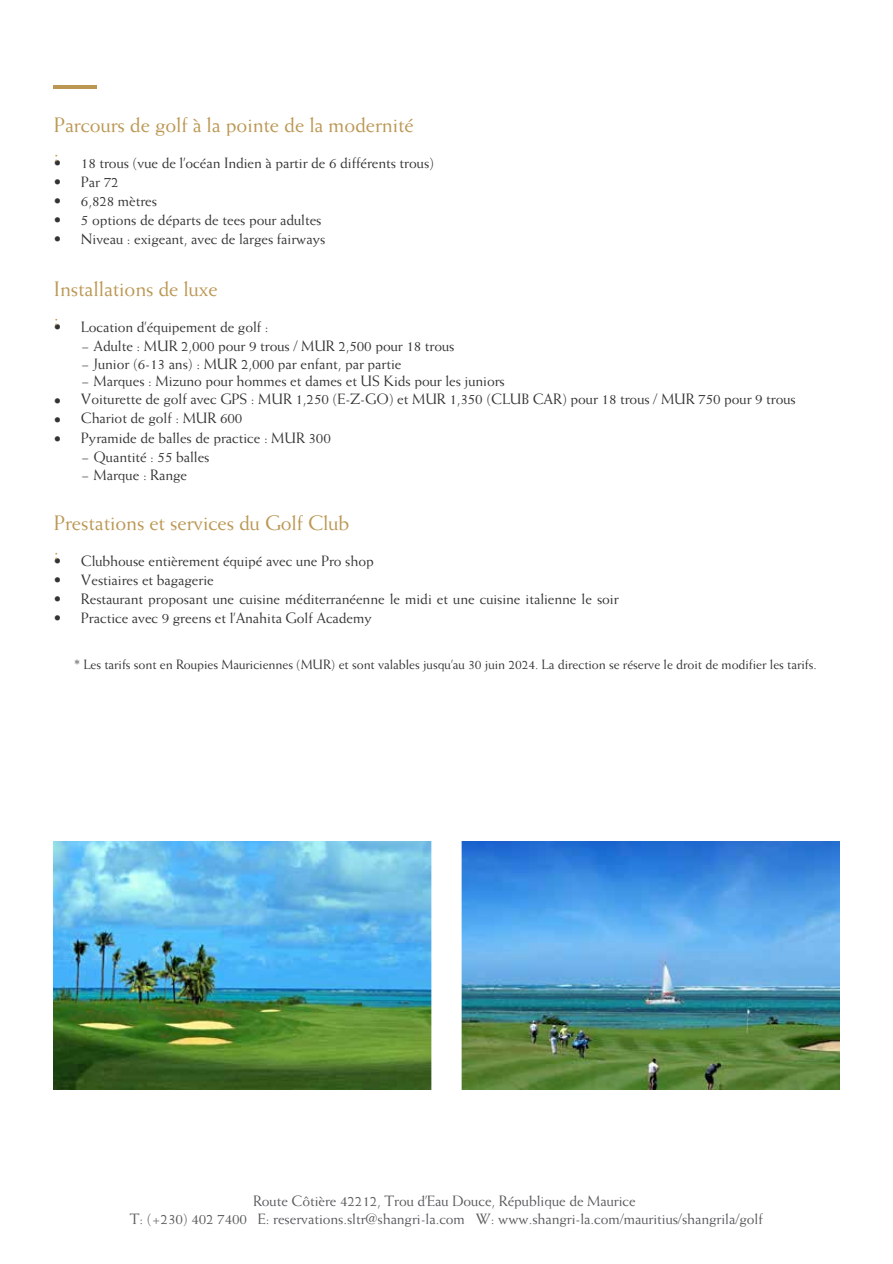
<style>
.page{position:relative;width:893px;height:1264px;background:#fff}
.page>*{position:absolute;margin:0;border:0;box-sizing:border-box;transform-origin:0 0}
.t1{font:21px/29.2px "Weiss Std";letter-spacing:-.005em;color:#bb9753}
.t2{font:15px/19px "Weiss Std";letter-spacing:-.005em;color:#333;text-align:justify}
.t3{font:15px "Weiss Std";letter-spacing:-.005em;color:#58595b}
.t4{font:13.5px "Weiss Std";letter-spacing:-.005em;color:#333}
</style>
<div class="page">
<hr style="left:54px;top:86px;width:42px;height:3px;background:#bb9753">
<img style="left:54px;top:841px;width:785px;height:247px">
<p class="t1" style="left:54px;top:112px;width:361px">Parcours de golf à la pointe de la modernité :</p>
<p class="t2" style="left:81px;top:155px;width:354px">18 trous (vue de l’océan Indien à partir de 6 différents trous)</p>
<p class="t2" style="left:81px;top:174px;width:39px">Par 72</p>
<p class="t2" style="left:81px;top:193px;width:78px">6,828 mètres</p>
<p class="t2" style="left:81px;top:212px;width:242px">5 options de départs de tees pour adultes</p>
<p class="t2" style="left:81px;top:231px;width:246px">Niveau : exigeant, avec de larges fairways</p>
<p class="t2" style="left:54px;top:155px;width:9px">• • • • •</p>
<p class="t1" style="left:54px;top:276px;width:165px">Installations de luxe :</p>
<p class="t2" style="left:81px;top:319px;width:189px">Location d’équipement de golf :</p>
<p class="t2" style="left:81px;top:338px;width:375px">− Adulte : MUR 2,000 pour 9 trous / MUR 2,500 pour 18 trous</p>
<p class="t2" style="left:81px;top:356px;width:322px">− Junior (6-13 ans) : MUR 2,000 par enfant, par partie</p>
<p class="t2" style="left:81px;top:373px;width:425px">− Marques : Mizuno pour hommes et dames et US Kids pour les juniors</p>
<p class="t2" style="left:81px;top:391px;width:716px">Voiturette de golf avec GPS : MUR 1,250 (E-Z-GO) et MUR 1,350 (CLUB CAR) pour 18 trous / MUR 750 pour 9 trous</p>
<p class="t2" style="left:81px;top:410px;width:163px">Chariot de golf : MUR 600</p>
<p class="t2" style="left:81px;top:430px;width:251px">Pyramide de balles de practice : MUR 300</p>
<p class="t2" style="left:81px;top:449px;width:130px">− Quantité : 55 balles</p>
<p class="t2" style="left:81px;top:467px;width:108px">− Marque : Range</p>
<p class="t2" style="left:54px;top:319px;width:9px">•</p>
<p class="t2" style="left:54px;top:393px;width:9px">• • •</p>
<p class="t1" style="left:54px;top:510px;width:297px">Prestations et services du Golf Club :</p>
<p class="t2" style="left:81px;top:553px;width:294px">Clubhouse entièrement équipé avec une Pro shop</p>
<p class="t2" style="left:81px;top:572px;width:134px">Vestiaires et bagagerie</p>
<p class="t2" style="left:81px;top:591px;width:539px">Restaurant proposant une cuisine méditerranéenne le midi et une cuisine italienne le soir<br>Practice avec 9 greens et l’Anahita Golf Academy</p>
<p class="t2" style="left:54px;top:553px;width:9px">• • • •</p>
<p class="t4" style="left:75px;top:659px;width:743px">* Les tarifs sont en Roupies Mauriciennes (MUR) et sont valables jusqu’au 30 juin 2024. La direction se réserve le droit de modifier les tarifs.</p>
<p class="t3" style="left:253px;top:1195px;width:384px">Route Côtière 42212, Trou d’Eau Douce, République de Maurice</p>
<p class="t3" style="left:130px;top:1213px;width:634px">T: (+230) 402 7400 E: reservations.sltr@shangri-la.com W: www.shangri-la.com/mauritius/shangrila/golf</p>
</div>
